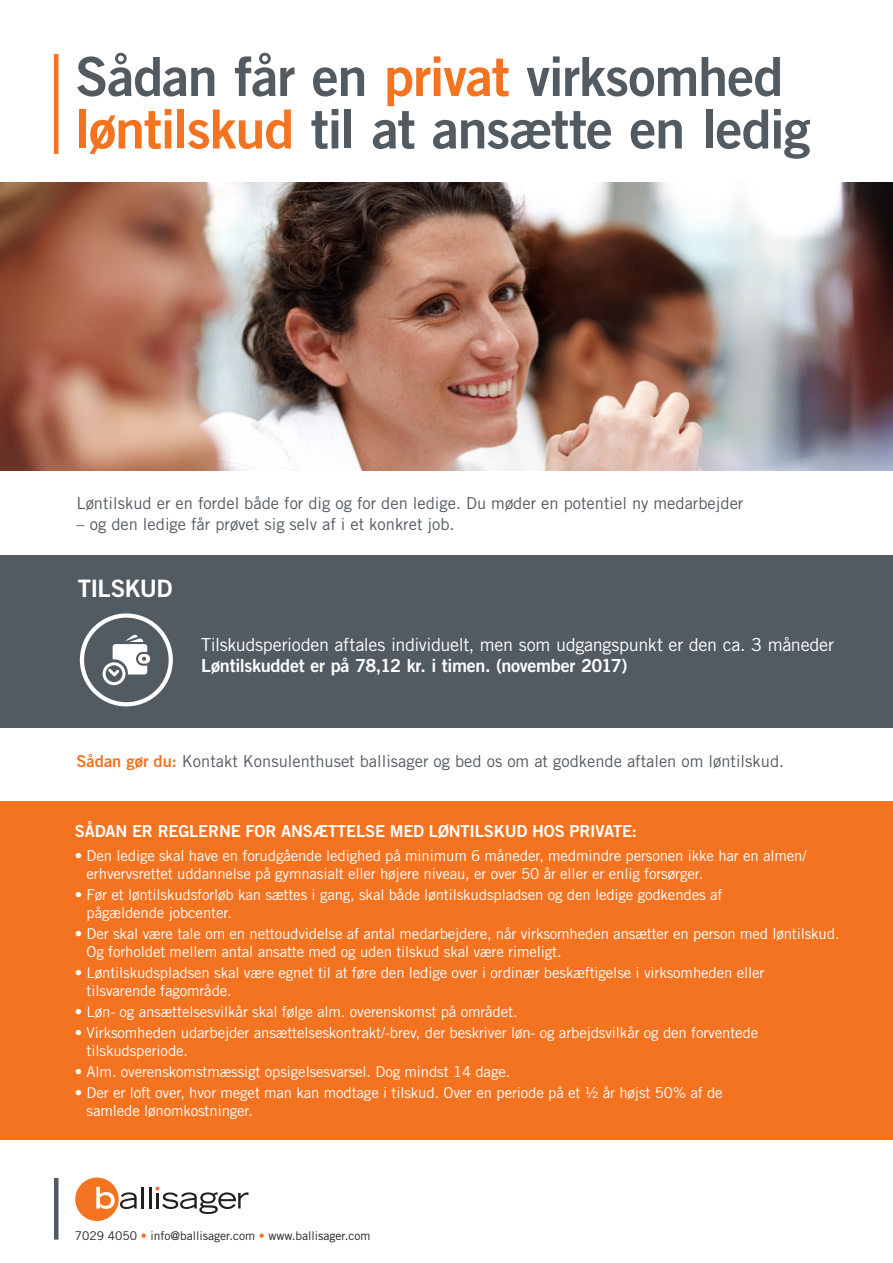
<style>
.page{position:relative;width:893px;height:1263px;background:#fff}
.page>*{position:absolute;margin:0;border:0;box-sizing:border-box;transform-origin:0 0}
.t1{font:54px/52.5px "Trade Gothic LT Std Bd 2";letter-spacing:-.025em;color:#525a62}
.t2{font:24px "Trade Gothic LT Std Bd 2";letter-spacing:-.03em;color:#fff}
.Overskrifter_tema{font:18px "Trade Gothic LT Std";letter-spacing:-.02em;color:#fff}
.Overskrifter_tema-2{font:18px "Trade Gothic LT Std Bd 2";letter-spacing:-.015em;color:#fff}
.t3{font:16.5px "Trade Gothic LT Std";color:#525a62}
.t4{font:16.5px "Trade Gothic LT Std Bd 2";letter-spacing:-.01em;color:#fff}
.t5{font:15px/18px "Trade Gothic LT Std";letter-spacing:-.01em;color:#fff}
.t6{font:12px "Trade Gothic LT Std";color:#231f20}
.s1{color:#f47321}
.s2{font-family:"Trade Gothic LT Std Bd 2";color:#f47321}
</style>
<div class="page">
<hr style="left:54px;top:54px;width:4px;height:100px;background:#f47321">
<div style="left:0;top:801px;width:893px;height:339px;background:#f47321"></div>
<div style="left:0;top:555px;width:893px;height:173px;background:#525a62"></div>
<img style="left:1px;top:183px;width:892px;height:287px">
<svg style="left:80px;top:613px;width:93px;height:93px"></svg>
<hr style="left:54px;top:1178px;width:4px;height:61px;background:#525a62">
<div style="left:75px;top:1177px;width:44px;height:44px;background:#f47321;border-radius:50%"></div>
<svg style="left:96px;top:1187px;width:41px;height:22px"></svg>
<hr style="left:142px;top:1187px;width:2px;height:21px;background:#231f20">
<hr style="left:149px;top:1187px;width:2px;height:21px;background:#231f20">
<svg style="left:155px;top:1186px;width:94px;height:28px"></svg>
<p class="t1" style="left:75px;top:50px;width:737px">Sådan får en <span class="s1">privat</span> virksomhed <span class="s1">løntilskud</span> til at ansætte en ledig</p>
<p class="t3" style="left:77px;top:494px;width:668px">Løntilskud er en fordel både for dig og for den ledige. Du møder en potentiel ny medarbejder</p>
<p class="t3" style="left:77px;top:515px;width:379px">– og den ledige får prøvet sig selv af i et konkret job.</p>
<p class="t2" style="left:78px;top:574px;width:96px">TILSKUD</p>
<p class="Overskrifter_tema" style="left:201px;top:633px;width:634px">Tilskudsperioden aftales individuelt, men som udgangspunkt er den ca. 3 måneder</p>
<p class="Overskrifter_tema-2" style="left:201px;top:654px;width:428px">Løntilskuddet er på 78,12 kr. i timen. (november 2017)</p>
<p class="t3" style="left:77px;top:751px;width:709px"><span class="s2">Sådan gør du:</span> Kontakt Konsulenthuset ballisager og bed os om at godkende aftalen om løntilskud.</p>
<p class="t4" style="left:75px;top:821px;width:564px">SÅDAN ER REGLERNE FOR ANSÆTTELSE MED LØNTILSKUD HOS PRIVATE:</p>
<p class="t5" style="left:87px;top:846px;width:721px;text-indent:-12px">• Den ledige skal have en forudgående ledighed på minimum 6 måneder, medmindre personen ikke har en almen/ erhvervsrettet uddannelse på gymnasialt eller højere niveau, er over 50 år eller er enlig forsørger.</p>
<p class="t5" style="left:87px;top:885px;width:637px;text-indent:-12px">• Før et løntilskudsforløb kan sættes i gang, skal både løntilskudspladsen og den ledige godkendes af pågældende jobcenter.</p>
<p class="t5" style="left:87px;top:924px;width:754px;text-indent:-12px">• Der skal være tale om en nettoudvidelse af antal medarbejdere, når virksomheden ansætter en person med løntilskud.<br>Og forholdet mellem antal ansatte med og uden tilskud skal være rimeligt.</p>
<p class="t5" style="left:87px;top:963px;width:679px;text-indent:-12px">• Løntilskudspladsen skal være egnet til at føre den ledige over i ordinær beskæftigelse i virksomheden eller tilsvarende fagområde.</p>
<p class="t5" style="left:75px;top:1002px;width:444px">• Løn- og ansættelsesvilkår skal følge alm. overenskomst på området.</p>
<p class="t5" style="left:87px;top:1023px;width:673px;text-indent:-12px">• Virksomheden udarbejder ansættelseskontrakt/-brev, der beskriver løn- og arbejdsvilkår og den forventede tilskudsperiode.</p>
<p class="t5" style="left:75px;top:1062px;width:437px">• Alm. overenskomstmæssigt opsigelsesvarsel. Dog mindst 14 dage.</p>
<p class="t5" style="left:87px;top:1083px;width:638px;text-indent:-12px">• Der er loft over, hvor meget man kan modtage i tilskud. Over en periode på et ½ år højst 50% af de samlede lønomkostninger.</p>
<p class="t6" style="left:75px;top:1228px;width:297px">7029 4050 <span class="s1">•</span> info@ballisager.com <span class="s1">•</span> www.ballisager.com</p>
</div>
